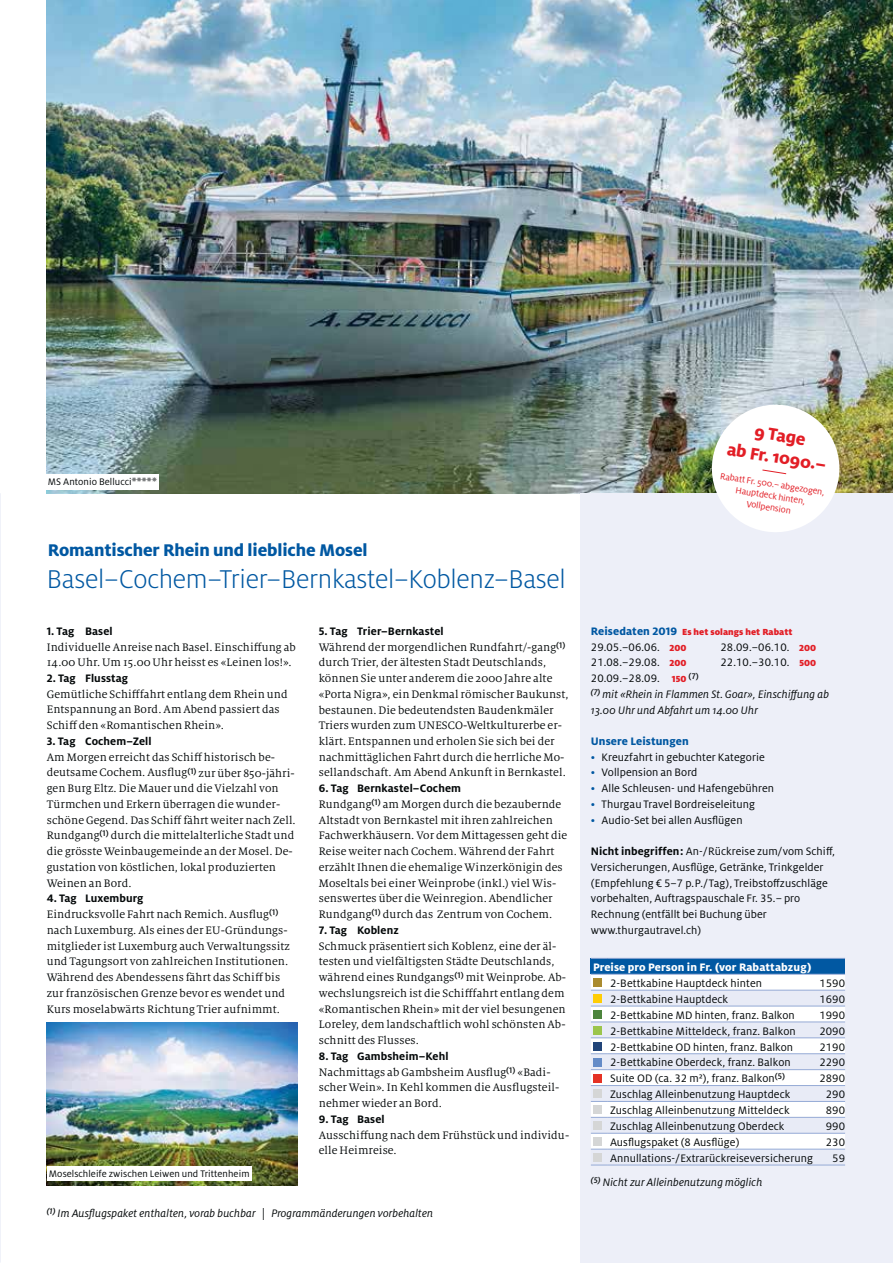
<style>
.page{position:relative;width:893px;height:1263px;background:#fff}
.page>*{position:absolute;margin:0;border:0;box-sizing:border-box;transform-origin:0 0}
.t1{font:300 28.5px "Milo Pro";letter-spacing:-.01em;color:#0158a2}
.t2{font:800 18.75px "Milo Pro";letter-spacing:-.005em;color:#0158a2}
.t3{font:800 18.75px/21.8px "Milo Pro";color:#e21e26;text-align:center}
.t4{font:12px/15.8px "Milo Serif Pro";letter-spacing:.01em;color:#040809}
.t5{font:12px/15.8px "Milo Pro";letter-spacing:.01em;color:#040809}
.t6{font:italic 12px/15.8px "Milo Pro";letter-spacing:.01em;color:#040809}
.t7{font:700 12px "Milo Pro";letter-spacing:.01em;color:#040809}
.t8{font:800 12px "Milo Pro";letter-spacing:.005em;color:#fff}
.t9{font:800 12px "Milo Pro";letter-spacing:.005em;color:#0158a2}
.t10{font:10.5px "Milo Pro";letter-spacing:.005em;color:#040809}
.t11{font:9.75px/11.7px "Milo Pro";color:#e21e26;text-align:center}
.t12{font:900 9.75px "Milo Pro";letter-spacing:.005em;color:#e21e26}
.s1{font-family:"Wheel.14"}
.s2{font-weight:800;font-size:12px;color:#0158a2}
.s3{font-weight:900;font-size:9.75px;color:#e21e26}
.s4{color:#0158a2}
.s5{font-weight:700}
</style>
<div class="page">
<img style="left:47px;top:1022px;width:251px;height:163px">
<img style="left:47px;top:0;width:846px;height:493px">
<div style="left:580px;top:493px;width:313px;height:770px;background:#edeff8"></div>
<div style="left:591px;top:958px;width:254px;height:16px;background:#0158a2"></div>
<svg style="left:591px;top:974px;width:254px;height:192px"></svg>
<hr style="left:608px;top:1165px;width:237px;height:1px;background:#96abd6">
<svg style="left:591px;top:958px;width:17px;height:1px"></svg>
<hr style="left:608px;top:958px;width:237px;height:1px;background:#96abd6">
<hr style="left:608px;top:974px;width:237px;height:1px;background:#96abd6">
<div style="left:593px;top:979px;width:8px;height:8px;background:#aa8b2f"></div>
<div style="left:593px;top:995px;width:8px;height:8px;background:#ffcd05"></div>
<div style="left:593px;top:1010px;width:8px;height:9px;background:#4d853d"></div>
<div style="left:593px;top:1026px;width:8px;height:8px;background:#9bc54c"></div>
<div style="left:593px;top:1042px;width:8px;height:8px;background:#224579"></div>
<div style="left:593px;top:1058px;width:8px;height:8px;background:#648bc7"></div>
<div style="left:593px;top:1074px;width:8px;height:8px;background:#e53225"></div>
<div style="left:593px;top:1090px;width:8px;height:8px;background:#d5d6d6"></div>
<div style="left:593px;top:1105px;width:8px;height:9px;background:#d5d6d6"></div>
<div style="left:593px;top:1121px;width:8px;height:9px;background:#d5d6d6"></div>
<div style="left:593px;top:1137px;width:8px;height:9px;background:#d5d6d6"></div>
<div style="left:593px;top:1153px;width:8px;height:9px;background:#d5d6d6"></div>
<svg style="left:707px;top:400px;width:137px;height:132px"></svg>
<div style="left:47px;top:1166px;width:205px;height:15px;background:#fff"></div>
<div style="left:46px;top:474px;width:113px;height:15px;background:#fff"></div>
<p class="t10" style="left:48px;top:477px;width:111px">MS Antonio Bellucci<span class="s1">bbbbb</span></p>
<h2 class="t2" style="left:48px;top:543px;width:321px">Romantischer Rhein und liebliche Mosel</h2>
<h1 class="t1" style="left:47px;top:561px;width:520px">Basel–Cochem–Trier–Bernkastel–Koblenz–Basel</h1>
<p class="t7" style="left:47px;top:626px;width:67px">1. Tag Basel</p>
<p class="t4" style="left:47px;top:639px;width:251px">Individuelle Anreise nach Basel. Einschiffung ab<br>14.00 Uhr. Um 15.00 Uhr heisst es «Leinen los!».</p>
<p class="t7" style="left:47px;top:673px;width:83px">2. Tag Flusstag</p>
<p class="t4" style="left:47px;top:687px;width:242px">Gemütliche Schifffahrt entlang dem Rhein und<br>Entspannung an Bord. Am Abend passiert das<br>Schiff den «Romantischen Rhein».</p>
<p class="t7" style="left:47px;top:736px;width:106px">3. Tag Cochem–Zell</p>
<p class="t4" style="left:47px;top:750px;width:250px">Am Morgen erreicht das Schiff historisch be&shy;deutsame Cochem. Ausflug<sup>(1)</sup> zur über 850-jähri&shy;gen Burg Eltz. Die Mauer und die Vielzahl von Türmchen und Erkern überragen die wunder&shy;schöne Gegend. Das Schiff fährt weiter nach Zell.<br>Rundgang<sup>(1)</sup> durch die mittelalterliche Stadt und die grösste Weinbaugemeinde an der Mosel. De&shy;gustation von köstlichen, lokal produzierten Weinen an Bord.</p>
<p class="t7" style="left:47px;top:894px;width:98px">4. Tag Luxemburg</p>
<p class="t4" style="left:47px;top:907px;width:245px">Eindrucksvolle Fahrt nach Remich. Ausflug<sup>(1) </sup>nach Luxemburg. Als eines der EU-Gründungs&shy;mitglieder ist Luxemburg auch Verwaltungssitz und Tagungsort von zahlreichen Institutionen.<br>Während des Abendessens fährt das Schiff bis zur französischen Grenze bevor es wendet und Kurs moselabwärts Richtung Trier aufnimmt.</p>
<p class="t10" style="left:49px;top:1169px;width:202px">Moselschleife zwischen Leiwen und Trittenheim</p>
<p class="t7" style="left:319px;top:626px;width:126px">5. Tag Trier–Bernkastel</p>
<p class="t4" style="left:319px;top:639px;width:251px">Während der morgendlichen Rundfahrt/-gang<sup>(1) </sup>durch Trier, der ältesten Stadt Deutschlands, können Sie unter anderem die 2000 Jahre alte «Porta Nigra», ein Denkmal römischer Baukunst, bestaunen. Die bedeutendsten Baudenkmäler Triers wurden zum UNESCO-Weltkulturerbe er&shy;klärt. Entspannen und erholen Sie sich bei der nachmittäglichen Fahrt durch die herrliche Mo&shy;sellandschaft. Am Abend Ankunft in Bernkastel.</p>
<p class="t7" style="left:319px;top:784px;width:144px">6. Tag Bernkastel–Cochem</p>
<p class="t4" style="left:319px;top:797px;width:250px">Rundgang<sup>(1)</sup> am Morgen durch die bezaubernde Altstadt von Bernkastel mit ihren zahlreichen Fachwerkhäusern. Vor dem Mittagessen geht die Reise weiter nach Cochem. Während der Fahrt erzählt Ihnen die ehemalige Winzerkönigin des Moseltals bei einer Weinprobe (inkl.) viel Wis&shy;senswertes über die Weinregion. Abendlicher Rundgang<sup>(1)</sup> durch das Zentrum von Cochem.</p>
<p class="t7" style="left:319px;top:925px;width:81px">7. Tag Koblenz</p>
<p class="t4" style="left:319px;top:939px;width:249px">Schmuck präsentiert sich Koblenz, eine der äl&shy;testen und vielfältigsten Städte Deutschlands, während eines Rundgangs<sup>(1)</sup> mit Weinprobe. Ab&shy;wechslungsreich ist die Schifffahrt entlang dem «Romantischen Rhein» mit der viel besungenen Loreley, dem landschaftlich wohl schönsten Ab&shy;schnitt des Flusses.</p>
<p class="t7" style="left:319px;top:1051px;width:131px">8. Tag Gambsheim–Kehl</p>
<p class="t4" style="left:319px;top:1065px;width:242px">Nachmittags ab Gambsheim Ausflug<sup>(1)</sup> «Badi&shy;scher Wein». In Kehl kommen die Ausflugsteil&shy;nehmer wieder an Bord.</p>
<p class="t7" style="left:319px;top:1114px;width:67px">9. Tag Basel</p>
<p class="t4" style="left:319px;top:1127px;width:252px">Ausschiffung nach dem Frühstück und individu&shy;elle Heimreise.</p>
<p class="t6" style="left:47px;top:1206px;width:388px"><sup>(1)</sup> Im Ausflugspaket enthalten, vorab buchbar | Programmänderungen vorbehalten</p>
<h2 class="t3" style="left:732px;top:418px;width:102px;rotate:9deg">9 Tage<br>ab Fr. 1090.–</h2>
<p class="t11" style="left:721px;top:470px;width:107px;rotate:9deg">Rabatt Fr. 500.– abgezogen,<br>Hauptdeck hinten,<br>Vollpension</p>
<p class="t12" style="left:591px;top:626px;width:203px"><span class="s2">Reisedaten 2019</span> Es het solangs het Rabatt</p>
<p class="t5" style="left:591px;top:639px;width:109px">29.05.–06.06. <span class="s3">200<br></span>21.08.–29.08. <span class="s3">200<br></span>20.09.–28.09. <span class="s3">150</span> <sup>(7)</sup></p>
<p class="t5" style="left:720px;top:639px;width:97px">28.09.–06.10. <span class="s3">200<br></span>22.10.–30.10. <span class="s3">500</span></p>
<p class="t6" style="left:591px;top:687px;width:240px"><sup>(7)</sup> mit «Rhein in Flammen St. Goar», Einschiffung ab<br>13.00 Uhr und Abfahrt um 14.00 Uhr</p>
<p class="t9" style="left:591px;top:736px;width:99px">Unsere Leistungen</p>
<p class="t5" style="left:591px;top:750px;width:176px"><span class="s4">•</span> Kreuzfahrt in gebuchter Kategorie</p>
<p class="t5" style="left:591px;top:765px;width:108px"><span class="s4">•</span> Vollpension an Bord</p>
<p class="t5" style="left:591px;top:781px;width:185px"><span class="s4">•</span> Alle Schleusen- und Hafengebühren</p>
<p class="t5" style="left:591px;top:797px;width:166px"><span class="s4">•</span> Thurgau Travel Bordreiseleitung</p>
<p class="t5" style="left:591px;top:813px;width:153px"><span class="s4">•</span> Audio-Set bei allen Ausflügen</p>
<p class="t5" style="left:591px;top:844px;width:246px"><span class="s5">Nicht inbegriffen:</span> An-/Rückreise zum/vom Schiff, Versicherungen, Ausflüge, Getränke, Trinkgelder (Empfehlung € 5–7 p. P./Tag), Treibstoffzuschläge vorbehalten, Auftrags pauschale Fr. 35.– pro Rechnung (entfällt bei Buchung über www.thurgautravel.ch)</p>
<p class="t8" style="left:593px;top:962px;width:220px">Preise pro Person in Fr. (vor Rabattabzug)</p>
<p class="t5" style="left:610px;top:976px;width:154px">2-Bettkabine Hauptdeck hinten</p>
<p class="t5" style="left:819px;top:976px;width:27px">1590</p>
<p class="t5" style="left:610px;top:992px;width:120px">2-Bettkabine Hauptdeck</p>
<p class="t5" style="left:819px;top:992px;width:27px">1690</p>
<p class="t5" style="left:610px;top:1008px;width:186px">2-Bettkabine MD hinten, franz. Balkon</p>
<p class="t5" style="left:819px;top:1008px;width:27px">1990</p>
<p class="t5" style="left:610px;top:1024px;width:187px">2-Bettkabine Mitteldeck, franz. Balkon</p>
<p class="t5" style="left:819px;top:1024px;width:27px">2090</p>
<p class="t5" style="left:610px;top:1039px;width:185px">2-Bettkabine OD hinten, franz. Balkon</p>
<p class="t5" style="left:819px;top:1039px;width:27px">2190</p>
<p class="t5" style="left:610px;top:1055px;width:182px">2-Bettkabine Oberdeck, franz. Balkon</p>
<p class="t5" style="left:819px;top:1055px;width:27px">2290</p>
<p class="t5" style="left:610px;top:1071px;width:177px">Suite OD (ca. 32 m²), franz. Balkon<sup>(5)</sup></p>
<p class="t5" style="left:819px;top:1071px;width:27px">2890</p>
<p class="t5" style="left:610px;top:1087px;width:182px">Zuschlag Alleinbenutzung Hauptdeck</p>
<p class="t5" style="left:826px;top:1087px;width:21px">290</p>
<p class="t5" style="left:610px;top:1103px;width:181px">Zuschlag Alleinbenutzung Mitteldeck</p>
<p class="t5" style="left:826px;top:1103px;width:21px">890</p>
<p class="t5" style="left:610px;top:1119px;width:176px">Zuschlag Alleinbenutzung Oberdeck</p>
<p class="t5" style="left:826px;top:1119px;width:21px">990</p>
<p class="t5" style="left:610px;top:1135px;width:131px">Ausflugspaket (8 Ausflüge)</p>
<p class="t5" style="left:826px;top:1135px;width:21px">230</p>
<p class="t5" style="left:610px;top:1151px;width:205px">Annullations-/Extrarückreiseversicherung</p>
<p class="t5" style="left:832px;top:1151px;width:14px">59</p>
<p class="t6" style="left:591px;top:1175px;width:173px"><sup>(5)</sup> Nicht zur Alleinbenutzung möglich</p>
</div>
